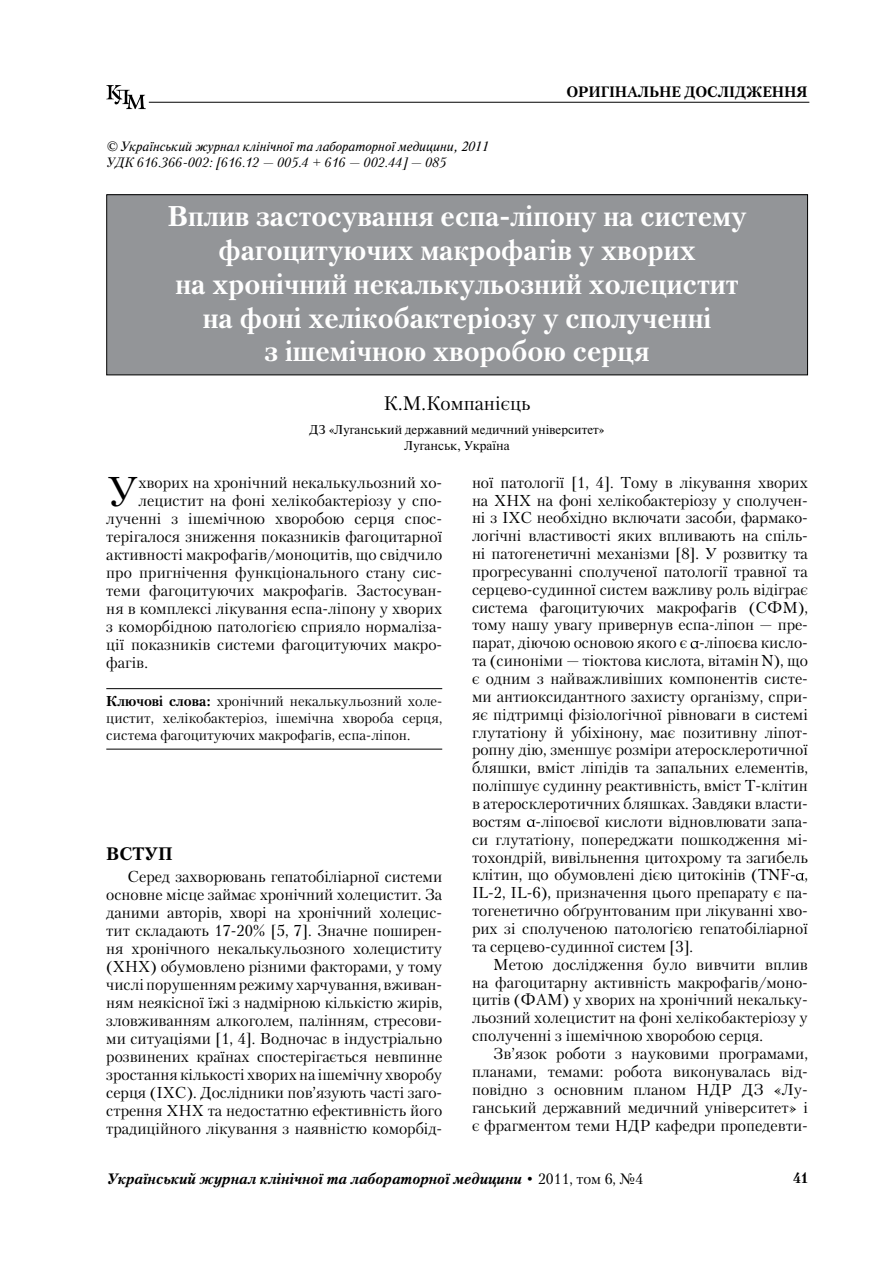
<style>
.page{position:relative;width:893px;height:1263px;background:#fff}
.page>*{position:absolute;margin:0;border:0;box-sizing:border-box;transform-origin:0 0}
.t1{font:41.4px "Petersburg C";color:#000}
.t2{font:700 28.5px/33.8px "Petersburg C";color:#fff;text-align:center}
.t3{font:19.5px "Petersburg C";color:#000}
.t4{font:700 18px "Petersburg C";color:#000}
.t5{font:15.75px/17.9px "Petersburg C";color:#000;text-align:justify}
.t6{font:italic 700 15px "Petersburg C";color:#000}
.t7{font:700 15px "Petersburg C";color:#000}
.t8{font:14.25px/17.1px "Petersburg C";color:#000;text-align:justify}
.t9{font:italic 13.5px "Newton C";color:#000}
.t10{font:italic 13.5px "Petersburg C";color:#000}
.t11{font:12.75px/15.3px "Newton C";color:#000;text-align:center}
.s1{font-weight:700}
.s2{font-weight:400;font-style:normal}
</style>
<div class="page">
<svg style="left:106px;top:85px;width:40px;height:24px"></svg>
<hr style="left:149px;top:102px;width:660px;height:1px;background:#000">
<div style="left:107px;top:195px;width:700px;height:180px;background:#939598"></div>
<div style="left:106px;top:194px;width:702px;height:181px;border:1px solid #000"></div>
<hr style="left:106px;top:688px;width:336px;height:1px;background:#000">
<hr style="left:106px;top:749px;width:336px;height:1px;background:#000">
<svg style="left:691px;top:641px;width:8px;height:7px"></svg>
<svg style="left:527px;top:819px;width:9px;height:8px"></svg>
<svg style="left:796px;top:873px;width:8px;height:8px"></svg>
<p class="t7" style="left:566px;top:83px;width:243px">ОРИГIНАЛЬНЕ ДОСЛIДЖЕННЯ</p>
<p class="t9" style="left:106px;top:139px;width:383px">© Український журнал клiнiчної та лабораторної медицини, 2011</p>
<p class="t10" style="left:106px;top:155px;width:342px">УДК 616.366-002: [616.12 — 005.4 + 616 — 002.44] — 085</p>
<h2 class="t2" style="left:167px;top:200px;width:581px">Вплив застосування еспа-лiпону на систему фагоцитуючих макрофагiв у хворих<br>на хронiчний некалькульозний холецистит на фонi хелiкобактерiозу у сполученнi<br>з iшемiчною хворобою серця</h2>
<p class="t3" style="left:384px;top:392px;width:148px">К.М.Компанiєць</p>
<p class="t11" style="left:310px;top:422px;width:297px">ДЗ «Луганський державний медичний унiверситет»<br>Луганськ, Україна</p>
<h1 class="t1" style="left:106px;top:466px;width:34px">У</h1>
<p class="t5" style="left:139px;top:473px;width:305px">хворих на хронiчний некалькульозний хо-</p>
<p class="t5" style="left:472px;top:473px;width:337px">ної патологiї [1, 4]. Тому в лiкування хворих на ХНХ на фонi хелiкобактерiозу у сполучен&shy;нi з IХС необхiдно включати засоби, фармако&shy;логiчнi властивостi яких впливають на спiль&shy;нi патогенетичнi механiзми [8]. У розвитку та прогресуваннi сполученої патологiї травної та серцево-судинної систем важливу роль вiдiграє система фагоцитуючих макрофагiв (СФМ), тому нашу увагу привернув еспа-лiпон — пре&shy;парат, дiючою основою якого є -лiпоєва кисло&shy;та (синонiми — тiоктова кислота, вiтамiн N), що є одним з найважливiших компонентiв систе&shy;ми антиоксидантного захисту органiзму, спри&shy;яє пiдтримцi фiзiологiчної рiвноваги в системi глутатiону й убiхiнону, має позитивну лiпот&shy;ропну дiю, зменшує розмiри атеросклеротичної бляшки, вмiст лiпiдiв та запальних елементiв, полiпшує судинну реактивнiсть, вмiст Т-клiтин в атеросклеротичних бляшках. Завдяки власти&shy;востям -лiпоєвої кислоти вiдновлювати запа&shy;си глутатiону, попереджати пошкодження мi&shy;тохондрiй, вивiльнення цитохрому та загибель клiтин, що обумовленi дiєю цитокiнiв (TNF- , IL-2, IL-6), призначення цього препарату є па&shy;тогенетично обґрунтованим при лiкуваннi хво&shy;рих зi сполученою патологiєю гепатобiлiарної та серцево-судинної систем [3].</p>
<p class="t5" style="left:472px;top:955px;width:337px;text-indent:21px">Метою дослiдження було вивчити вплив на фагоцитарну активнiсть макрофагiв/моно&shy;цитiв (ФАМ) у хворих на хронiчний некальку&shy;льозний холецистит на фонi хелiкобактерiозу у сполученнi з iшемiчною хворобою серця.</p>
<p class="t5" style="left:472px;top:1044px;width:337px;text-indent:21px">Зв’язок роботи з науковими програмами, планами, темами: робота виконувалась вiд&shy;повiдно з основним планом НДР ДЗ «Лу&shy;ганський державний медичний унiверситет» i є фрагментом теми НДР кафедри пропедевти-</p>
<p class="t5" style="left:139px;top:491px;width:305px">лецистит на фонi хелiкобактерiозу у спо-</p>
<p class="t5" style="left:106px;top:509px;width:337px">лученнi з iшемiчною хворобою серця спос-</p>
<p class="t5" style="left:106px;top:527px;width:337px">терiгалося зниження показникiв фагоцитарної</p>
<p class="t5" style="left:106px;top:545px;width:337px">активностi макрофагiв/моноцитiв, що свiдчило</p>
<p class="t5" style="left:106px;top:563px;width:337px">про пригнiчення функцiонального стану сис-</p>
<p class="t5" style="left:106px;top:581px;width:337px">теми фагоцитуючих макрофагiв. Застосуван-</p>
<p class="t5" style="left:106px;top:599px;width:337px">ня в комплексi лiкування еспа-лiпону у хворих</p>
<p class="t5" style="left:106px;top:617px;width:337px">з коморбiдною патологiєю сприяло нормалiза-</p>
<p class="t5" style="left:106px;top:635px;width:337px">цiї показникiв системи фагоцитуючих макро-</p>
<p class="t5" style="left:106px;top:653px;width:43px">фагiв.</p>
<p class="t8" style="left:106px;top:692px;width:337px"><span class="s1">Ключовi слова:</span> хронiчний некалькульозний холе&shy;цистит, хелiкобактерiоз, iшемiчна хвороба серця, системa фагоцитуючих макрофагiв, еспа-лiпон.</p>
<p class="t4" style="left:106px;top:843px;width:27px">Вступ</p>
<p class="t5" style="left:106px;top:867px;width:337px;text-indent:21px">Серед захворювань гепатобiлiарної системи основне мiсце займає хронiчний холецистит. За даними авторiв, хворi на хронiчний холецис&shy;тит складають 17-20% [5, 7]. Значне поширен&shy;ня хронiчного некалькульозного холециститу (ХНХ) обумовлено рiзними факторами, у тому числi порушенням режиму харчування, вживан&shy;ням неякiсної їжi з надмiрною кiлькiстю жирiв, зловживанням алкоголем, палiнням, стресови&shy;ми ситуацiями [1, 4]. Водночас в iндустрiально розвинених країнах спостерiгається невпинне зростання кiлькостi хворих на iшемiчну хворобу серця (IХС). Дослiдники пов’язують частi заго&shy;стрення ХНХ та недостатню ефективнiсть його традицiйного лiкування з наявнiстю коморбiд-</p>
<p class="t6" style="left:106px;top:1170px;width:538px">Український журнал клiнiчної та лабораторної медицини <span class="s2">• 2011, том 6, №4</span></p>
<p class="t7" style="left:793px;top:1169px;width:17px">41</p>
</div>
